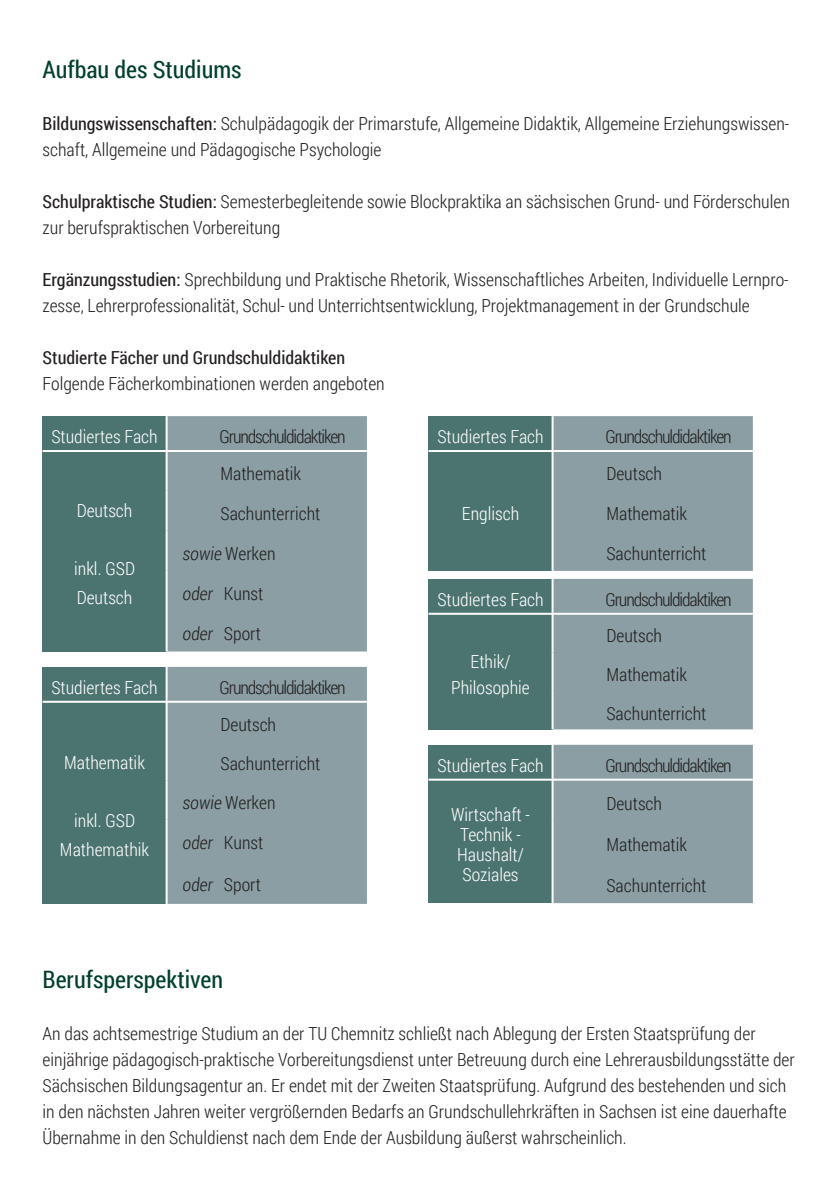
<style>
.page{position:relative;width:840px;height:1191px;background:#fff}
.page>*{position:absolute;margin:0;border:0;box-sizing:border-box;transform-origin:0 0}
.Studienbeschreibung{font:24px "Roboto Condensed";color:#00402f}
.Mengentext{font:300 18px/26px "Roboto Condensed";color:#231f20}
.t1{font:300 18px/20px "Roboto Condensed";color:#fff;text-align:center}
.Mengentext-2{font:300 18px "Roboto Condensed";letter-spacing:-.06em;color:#231f20}
.Mengentext-3{font:18px "Roboto Condensed";color:#231f20}
.s1{font-weight:400}
</style>
<div class="page">
<div style="left:43px;top:416px;width:123px;height:35px;background:#4b7370"></div>
<div style="left:167px;top:416px;width:200px;height:235px;background:#8a9ea3"></div>
<div style="left:43px;top:451px;width:123px;height:200px;background:#4b7370"></div>
<hr style="left:165px;top:450px;width:202px;height:2px;background:#fff">
<hr style="left:165px;top:416px;width:2px;height:34px;background:#fff">
<hr style="left:43px;top:450px;width:124px;height:2px;background:#fff">
<hr style="left:165px;top:530px;width:2px;height:40px;background:#fff">
<hr style="left:165px;top:570px;width:2px;height:40px;background:#fff">
<hr style="left:165px;top:610px;width:2px;height:41px;background:#fff">
<hr style="left:165px;top:452px;width:2px;height:39px;background:#fff">
<hr style="left:165px;top:491px;width:2px;height:39px;background:#fff">
<div style="left:43px;top:667px;width:123px;height:35px;background:#4b7370"></div>
<div style="left:167px;top:667px;width:200px;height:237px;background:#8a9ea3"></div>
<div style="left:43px;top:702px;width:123px;height:202px;background:#4b7370"></div>
<hr style="left:165px;top:741px;width:2px;height:39px;background:#fff">
<hr style="left:165px;top:701px;width:202px;height:2px;background:#fff">
<hr style="left:165px;top:667px;width:2px;height:34px;background:#fff">
<hr style="left:43px;top:701px;width:124px;height:2px;background:#fff">
<hr style="left:165px;top:780px;width:2px;height:39px;background:#fff">
<hr style="left:165px;top:819px;width:2px;height:40px;background:#fff">
<hr style="left:165px;top:859px;width:2px;height:45px;background:#fff">
<hr style="left:165px;top:703px;width:2px;height:38px;background:#fff">
<div style="left:428px;top:416px;width:124px;height:35px;background:#4b7370"></div>
<div style="left:553px;top:416px;width:199px;height:155px;background:#8a9ea3"></div>
<div style="left:428px;top:451px;width:124px;height:120px;background:#4b7370"></div>
<hr style="left:551px;top:450px;width:201px;height:2px;background:#fff">
<hr style="left:551px;top:416px;width:2px;height:34px;background:#fff">
<hr style="left:428px;top:450px;width:125px;height:2px;background:#fff">
<hr style="left:551px;top:491px;width:2px;height:40px;background:#fff">
<hr style="left:551px;top:531px;width:2px;height:40px;background:#fff">
<hr style="left:551px;top:452px;width:2px;height:39px;background:#fff">
<div style="left:428px;top:579px;width:124px;height:35px;background:#4b7370"></div>
<div style="left:553px;top:579px;width:199px;height:150px;background:#8a9ea3"></div>
<div style="left:428px;top:614px;width:124px;height:115px;background:#4b7370"></div>
<hr style="left:551px;top:613px;width:201px;height:2px;background:#fff">
<hr style="left:551px;top:579px;width:2px;height:34px;background:#fff">
<hr style="left:428px;top:613px;width:125px;height:2px;background:#fff">
<hr style="left:551px;top:652px;width:2px;height:39px;background:#fff">
<hr style="left:551px;top:691px;width:2px;height:38px;background:#fff">
<hr style="left:551px;top:615px;width:2px;height:37px;background:#fff">
<div style="left:428px;top:745px;width:124px;height:34px;background:#4b7370"></div>
<div style="left:553px;top:745px;width:199px;height:158px;background:#8a9ea3"></div>
<div style="left:428px;top:779px;width:124px;height:124px;background:#4b7370"></div>
<hr style="left:551px;top:778px;width:201px;height:2px;background:#fff">
<hr style="left:551px;top:745px;width:2px;height:33px;background:#fff">
<hr style="left:428px;top:778px;width:125px;height:2px;background:#fff">
<hr style="left:551px;top:821px;width:2px;height:41px;background:#fff">
<hr style="left:551px;top:862px;width:2px;height:41px;background:#fff">
<hr style="left:551px;top:780px;width:2px;height:41px;background:#fff">
<p class="Studienbeschreibung" style="left:43px;top:53px;width:200px">Aufbau des Studiums</p>
<p class="Mengentext" style="left:43px;top:110px;width:747px"><span class="s1">Bildungswissenschaften:</span> Schulpädagogik der Primarstufe, Allgemeine Didaktik, Allgemeine Erziehungswissen&shy;schaft, Allgemeine und Pädagogische Psychologie</p>
<p class="Mengentext" style="left:43px;top:188px;width:748px"><span class="s1">Schulpraktische Studien:</span> Semesterbegleitende sowie Blockpraktika an sächsischen Grund- und Förderschulen zur berufspraktischen Vorbereitung</p>
<p class="Mengentext" style="left:43px;top:266px;width:747px"><span class="s1">Ergänzungsstudien:</span> Sprechbildung und Praktische Rhetorik, Wissenschaftliches Arbeiten, Individuelle Lernpro&shy;zesse, Lehrerprofessionalität, Schul- und Unterrichtsentwicklung, Projektmanagement in der Grundschule</p>
<p class="Mengentext-3" style="left:43px;top:345px;width:304px">Studierte Fächer und Grundschuldidaktiken</p>
<p class="Mengentext" style="left:43px;top:370px;width:343px">Folgende Fächerkombinationen werden angeboten</p>
<p class="t1" style="left:51px;top:426px;width:108px">Studiertes Fach</p>
<p class="Mengentext-2" style="left:219px;top:424px;width:128px">Grundschuldidaktiken</p>
<p class="t1" style="left:437px;top:426px;width:108px">Studiertes Fach</p>
<p class="Mengentext-2" style="left:605px;top:424px;width:128px">Grundschuldidaktiken</p>
<p class="t1" style="left:77px;top:500px;width:57px">Deutsch</p>
<p class="t1" style="left:74px;top:553px;width:62px;line-height:29px;text-align:left">inkl. GSD<br>Deutsch</p>
<p class="Mengentext" style="left:220px;top:460px;width:82px">Mathematik</p>
<p class="Mengentext" style="left:220px;top:500px;width:101px">Sachunterricht</p>
<p class="Mengentext" style="left:182px;top:540px;width:95px">sowie Werken</p>
<p class="Mengentext" style="left:182px;top:579px;width:82px">oder Kunst</p>
<p class="Mengentext" style="left:182px;top:620px;width:80px">oder Sport</p>
<p class="t1" style="left:51px;top:677px;width:108px">Studiertes Fach</p>
<p class="Mengentext-2" style="left:219px;top:675px;width:128px">Grundschuldidaktiken</p>
<p class="t1" style="left:64px;top:752px;width:82px">Mathematik</p>
<p class="t1" style="left:60px;top:805px;width:91px;line-height:29px">inkl. GSD<br>Mathemathik</p>
<p class="Mengentext" style="left:220px;top:711px;width:57px">Deutsch</p>
<p class="Mengentext" style="left:220px;top:750px;width:101px">Sachunterricht</p>
<p class="Mengentext" style="left:182px;top:789px;width:95px">sowie Werken</p>
<p class="Mengentext" style="left:182px;top:828px;width:82px">oder Kunst</p>
<p class="Mengentext" style="left:182px;top:871px;width:80px">oder Sport</p>
<p class="t1" style="left:461px;top:503px;width:59px">Englisch</p>
<p class="Mengentext" style="left:606px;top:460px;width:57px">Deutsch</p>
<p class="Mengentext" style="left:606px;top:500px;width:82px">Mathematik</p>
<p class="Mengentext" style="left:606px;top:540px;width:101px">Sachunterricht</p>
<p class="t1" style="left:437px;top:589px;width:108px">Studiertes Fach</p>
<p class="Mengentext-2" style="left:605px;top:587px;width:128px">Grundschuldidaktiken</p>
<p class="t1" style="left:451px;top:648px;width:80px;line-height:26px">Ethik/<br>Philosophie</p>
<p class="Mengentext" style="left:606px;top:616px;width:101px;line-height:38.6px">Deutsch<br>Mathematik<br>Sachunterricht</p>
<p class="t1" style="left:437px;top:754px;width:108px">Studiertes Fach</p>
<p class="Mengentext-2" style="left:605px;top:753px;width:128px">Grundschuldidaktiken</p>
<p class="t1" style="left:451px;top:804px;width:80px">Wirtschaft -<br>Technik -<br>Haushalt/<br>Soziales</p>
<p class="Mengentext" style="left:606px;top:789px;width:57px">Deutsch</p>
<p class="Mengentext" style="left:606px;top:831px;width:82px">Mathematik</p>
<p class="Mengentext" style="left:606px;top:872px;width:101px">Sachunterricht</p>
<p class="Studienbeschreibung" style="left:43px;top:963px;width:182px">Berufsperspektiven</p>
<p class="Mengentext" style="left:43px;top:1020px;width:753px">An das achtsemestrige Studium an der TU Chemnitz schließt nach Ablegung der Ersten Staatsprüfung der einjährige pädagogisch-praktische Vorbereitungsdienst unter Betreuung durch eine Lehrerausbildungsstätte der Sächsischen Bildungsagentur an. Er endet mit der Zweiten Staatsprüfung. Aufgrund des bestehenden und sich in den nächsten Jahren weiter vergrößernden Bedarfs an Grundschullehrkräften in Sachsen ist eine dauerhafte Übernahme in den Schuldienst nach dem Ende der Ausbildung äußerst wahrscheinlich.</p>
</div>
